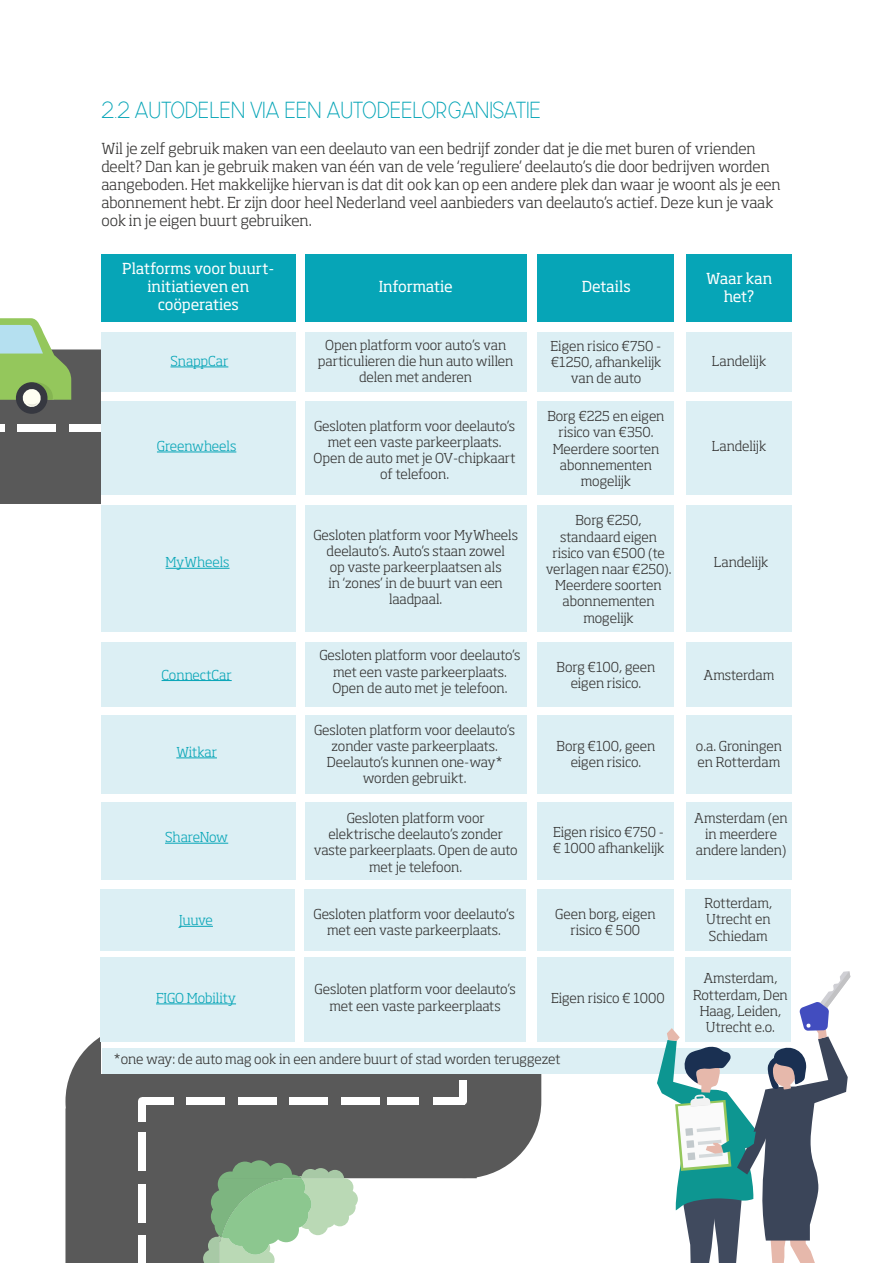
<style>
.page{position:relative;width:893px;height:1263px;background:#fff}
.page>*{position:absolute;margin:0;border:0;box-sizing:border-box;transform-origin:0 0}
.t1{font:22.5px "NM Utrecht";color:#06a5b7}
.t2{font:300 15px/18px "Soho Std";color:#343332}
.t3{font:15px/18px "Soho Std";letter-spacing:-.015em;color:#fff;text-align:center}
.t4{font:300 13.5px/16.2px "Soho Std";letter-spacing:-.005em;color:#343332;text-align:center}
.t5{font:300 13.5px "Soho Std";letter-spacing:-.005em;color:#06a5b7}
</style>
<div class="page">
<svg style="left:0;top:254px;width:538px;height:250px;fill:#595959"></svg>
<div style="left:69px;top:424px;width:39px;height:8px;background:#fff"></div>
<div style="left:17px;top:424px;width:39px;height:8px;background:#fff"></div>
<div style="left:0;top:424px;width:5px;height:8px;background:#fff"></div>
<svg style="left:65px;top:889px;width:476px;height:374px;fill:#595959"></svg>
<div style="left:138px;top:1132px;width:8px;height:39px;background:#fff"></div>
<div style="left:186px;top:1097px;width:39px;height:8px;background:#fff"></div>
<div style="left:238px;top:1097px;width:39px;height:8px;background:#fff"></div>
<div style="left:289px;top:1097px;width:39px;height:8px;background:#fff"></div>
<div style="left:341px;top:1097px;width:39px;height:8px;background:#fff"></div>
<div style="left:388px;top:1097px;width:31px;height:8px;background:#fff"></div>
<div style="left:138px;top:1184px;width:8px;height:39px;background:#fff"></div>
<div style="left:138px;top:1235px;width:8px;height:28px;background:#fff"></div>
<div style="left:142px;top:1097px;width:31px;height:8px;background:#fff"></div>
<div style="left:138px;top:1101px;width:8px;height:21px;background:#fff"></div>
<div style="left:138px;top:1097px;width:8px;height:8px;background:#fff;border-radius:4px"></div>
<svg style="left:203px;top:1160px;width:155px;height:103px"></svg>
<div style="left:433px;top:1097px;width:31px;height:8px;background:#fff"></div>
<div style="left:459px;top:1080px;width:8px;height:21px;background:#fff"></div>
<div style="left:459px;top:1097px;width:8px;height:8px;background:#fff;border-radius:4px"></div>
<div style="left:101px;top:276px;width:691px;height:798px;background:#fff"></div>
<div style="left:101px;top:254px;width:195px;height:68px;background:#06a5b7"></div>
<div style="left:305px;top:254px;width:221px;height:68px;background:#06a5b7"></div>
<div style="left:538px;top:254px;width:136px;height:68px;background:#06a5b7"></div>
<div style="left:101px;top:332px;width:195px;height:59px;background:#dceff4"></div>
<div style="left:305px;top:332px;width:221px;height:59px;background:#dceff4"></div>
<div style="left:538px;top:332px;width:136px;height:59px;background:#dceff4"></div>
<div style="left:101px;top:401px;width:195px;height:94px;background:#dceff4"></div>
<div style="left:305px;top:401px;width:221px;height:94px;background:#dceff4"></div>
<div style="left:538px;top:401px;width:136px;height:94px;background:#dceff4"></div>
<div style="left:101px;top:505px;width:195px;height:126px;background:#dceff4"></div>
<div style="left:305px;top:505px;width:221px;height:126px;background:#dceff4"></div>
<div style="left:538px;top:505px;width:136px;height:126px;background:#dceff4"></div>
<div style="left:101px;top:642px;width:195px;height:64px;background:#dceff4"></div>
<div style="left:305px;top:642px;width:221px;height:64px;background:#dceff4"></div>
<div style="left:538px;top:642px;width:136px;height:64px;background:#dceff4"></div>
<div style="left:101px;top:715px;width:195px;height:78px;background:#dceff4"></div>
<div style="left:305px;top:715px;width:221px;height:78px;background:#dceff4"></div>
<div style="left:538px;top:715px;width:136px;height:78px;background:#dceff4"></div>
<div style="left:101px;top:802px;width:195px;height:78px;background:#dceff4"></div>
<div style="left:305px;top:802px;width:221px;height:78px;background:#dceff4"></div>
<div style="left:538px;top:802px;width:136px;height:78px;background:#dceff4"></div>
<hr style="left:170px;top:367px;width:58px;height:1px;background:#06a5b7">
<hr style="left:157px;top:452px;width:79px;height:1px;background:#06a5b7">
<hr style="left:166px;top:568px;width:64px;height:1px;background:#06a5b7">
<hr style="left:162px;top:680px;width:70px;height:1px;background:#06a5b7">
<hr style="left:176px;top:757px;width:41px;height:1px;background:#06a5b7">
<hr style="left:165px;top:843px;width:63px;height:1px;background:#06a5b7">
<div style="left:686px;top:254px;width:106px;height:68px;background:#06a5b7"></div>
<div style="left:686px;top:332px;width:106px;height:59px;background:#dceff4"></div>
<div style="left:686px;top:401px;width:106px;height:94px;background:#dceff4"></div>
<div style="left:686px;top:505px;width:106px;height:126px;background:#dceff4"></div>
<div style="left:686px;top:642px;width:106px;height:64px;background:#dceff4"></div>
<div style="left:686px;top:715px;width:106px;height:78px;background:#dceff4"></div>
<div style="left:686px;top:802px;width:106px;height:78px;background:#dceff4"></div>
<div style="left:102px;top:1048px;width:690px;height:26px;background:#dceff4"></div>
<div style="left:101px;top:889px;width:194px;height:61px;background:#dceff4"></div>
<div style="left:304px;top:889px;width:222px;height:61px;background:#dceff4"></div>
<div style="left:537px;top:889px;width:136px;height:61px;background:#dceff4"></div>
<div style="left:101px;top:958px;width:194px;height:84px;background:#dceff4"></div>
<div style="left:304px;top:958px;width:222px;height:84px;background:#dceff4"></div>
<div style="left:537px;top:958px;width:136px;height:84px;background:#dceff4"></div>
<hr style="left:156px;top:1003px;width:80px;height:1px;background:#06a5b7">
<div style="left:686px;top:889px;width:105px;height:61px;background:#dceff4"></div>
<div style="left:686px;top:958px;width:105px;height:84px;background:#dceff4"></div>
<hr style="left:179px;top:926px;width:34px;height:1px;background:#06a5b7">
<svg style="left:657px;top:971px;width:193px;height:292px"></svg>
<div style="left:16px;top:382px;width:32px;height:32px;background:#363840;border-radius:50%"></div>
<svg style="left:0;top:318px;width:71px;height:90px"></svg>
<p class="t1" style="left:101px;top:101px;width:441px">2.2 AUTODELEN VIA EEN AUTODEELORGANISATIE</p>
<p class="t2" style="left:101px;top:139px;width:681px">Wil je zelf gebruik maken van een deelauto van een bedrijf zonder dat je die met buren of vrienden deelt? Dan kan je gebruik maken van één van de vele ‘reguliere’ deelauto’s die door bedrijven worden aangeboden. Het makkelijke hiervan is dat dit ook kan op een andere plek dan waar je woont als je een abonnement hebt. Er zijn door heel Nederland veel aanbieders van deelauto’s actief. Deze kun je vaak ook in je eigen buurt gebruiken.</p>
<p class="t3" style="left:122px;top:259px;width:154px">Platforms voor buurt-</p>
<p class="t3" style="left:147px;top:277px;width:104px">initiatieven en</p>
<p class="t3" style="left:158px;top:295px;width:83px">coöperaties</p>
<p class="t5" style="left:170px;top:352px;width:59px">SnappCar</p>
<p class="t5" style="left:157px;top:437px;width:81px">Greenwheels</p>
<p class="t5" style="left:166px;top:554px;width:65px">MyWheels</p>
<p class="t5" style="left:162px;top:666px;width:72px">ConnectCar</p>
<p class="t5" style="left:176px;top:743px;width:42px">Witkar</p>
<p class="t5" style="left:165px;top:829px;width:65px">ShareNow</p>
<p class="t5" style="left:179px;top:912px;width:35px">Juuve</p>
<p class="t5" style="left:156px;top:989px;width:81px">FIGO Mobility</p>
<p class="t3" style="left:379px;top:278px;width:75px">Informatie</p>
<p class="t3" style="left:582px;top:278px;width:51px">Details</p>
<p class="t4" style="left:318px;top:337px;width:197px">Open platform voor auto’s van particulieren die hun auto willen delen met anderen</p>
<p class="t4" style="left:314px;top:417px;width:204px">Gesloten platform voor deelauto’s met een vaste parkeerplaats.<br>Open de auto met je OV-chipkaart of telefoon.</p>
<p class="t4" style="left:313px;top:526px;width:206px">Gesloten platform voor MyWheels deelauto’s. Auto’s staan zowel<br>op vaste parkeerplaatsen als<br>in ‘zones’ in de buurt van een laadpaal.</p>
<p class="t4" style="left:319px;top:647px;width:203px">Gesloten platform voor deelauto’s met een vaste parkeerplaats.<br>Open de auto met je telefoon.</p>
<p class="t4" style="left:314px;top:721px;width:203px">Gesloten platform voor deelauto’s zonder vaste parkeerplaats.<br>Deelauto’s kunnen one-way* worden gebruikt.</p>
<p class="t4" style="left:314px;top:810px;width:205px">Gesloten platform voor elektrische deelauto’s zonder vaste parkeerplaats. Open de auto met je telefoon.</p>
<p class="t4" style="left:313px;top:906px;width:203px">Gesloten platform voor deelauto’s met een vaste parkeerplaats.</p>
<p class="t4" style="left:551px;top:338px;width:112px">Eigen risico €750 - €1250, afhankelijk van de auto</p>
<p class="t4" style="left:547px;top:408px;width:119px">Borg €225 en eigen risico van €350.<br>Meerdere soorten abonnementen mogelijk</p>
<p class="t4" style="left:546px;top:512px;width:127px">Borg €250, standaard eigen risico van €500 (te verlagen naar €250).<br>Meerdere soorten abonnementen mogelijk</p>
<p class="t4" style="left:557px;top:659px;width:100px">Borg €100, geen eigen risico.</p>
<p class="t4" style="left:557px;top:737px;width:100px">Borg €100, geen eigen risico.</p>
<p class="t4" style="left:553px;top:823px;width:112px">Eigen risico €750 -</p>
<p class="t4" style="left:553px;top:840px;width:113px">€ 1000 afhankelijk</p>
<p class="t4" style="left:555px;top:906px;width:102px">Geen borg, eigen risico € 500</p>
<p class="t4" style="left:314px;top:981px;width:203px">Gesloten platform voor deelauto’s met een vaste parkeerplaats</p>
<p class="t4" style="left:551px;top:989px;width:115px">Eigen risico € 1000</p>
<p class="t4" style="left:114px;top:1051px;width:448px">*one way: de auto mag ook in een andere buurt of stad worden teruggezet</p>
<p class="t3" style="left:706px;top:269px;width:68px">Waar kan het?</p>
<p class="t4" style="left:712px;top:353px;width:56px">Landelijk</p>
<p class="t4" style="left:712px;top:438px;width:56px">Landelijk</p>
<p class="t4" style="left:714px;top:554px;width:56px">Landelijk</p>
<p class="t4" style="left:704px;top:666px;width:72px">Amsterdam</p>
<p class="t4" style="left:696px;top:737px;width:88px;text-align:left">o.a. Groningen en Rotterdam</p>
<p class="t4" style="left:694px;top:810px;width:95px">Amsterdam (en in meerdere andere landen)</p>
<p class="t4" style="left:705px;top:895px;width:69px;text-align:justify">Rotterdam, Utrecht en Schiedam</p>
<p class="t4" style="left:693px;top:970px;width:96px">Amsterdam,<br>Rotterdam, Den<br>Haag, Leiden,<br>Utrecht e.o.</p>
</div>
